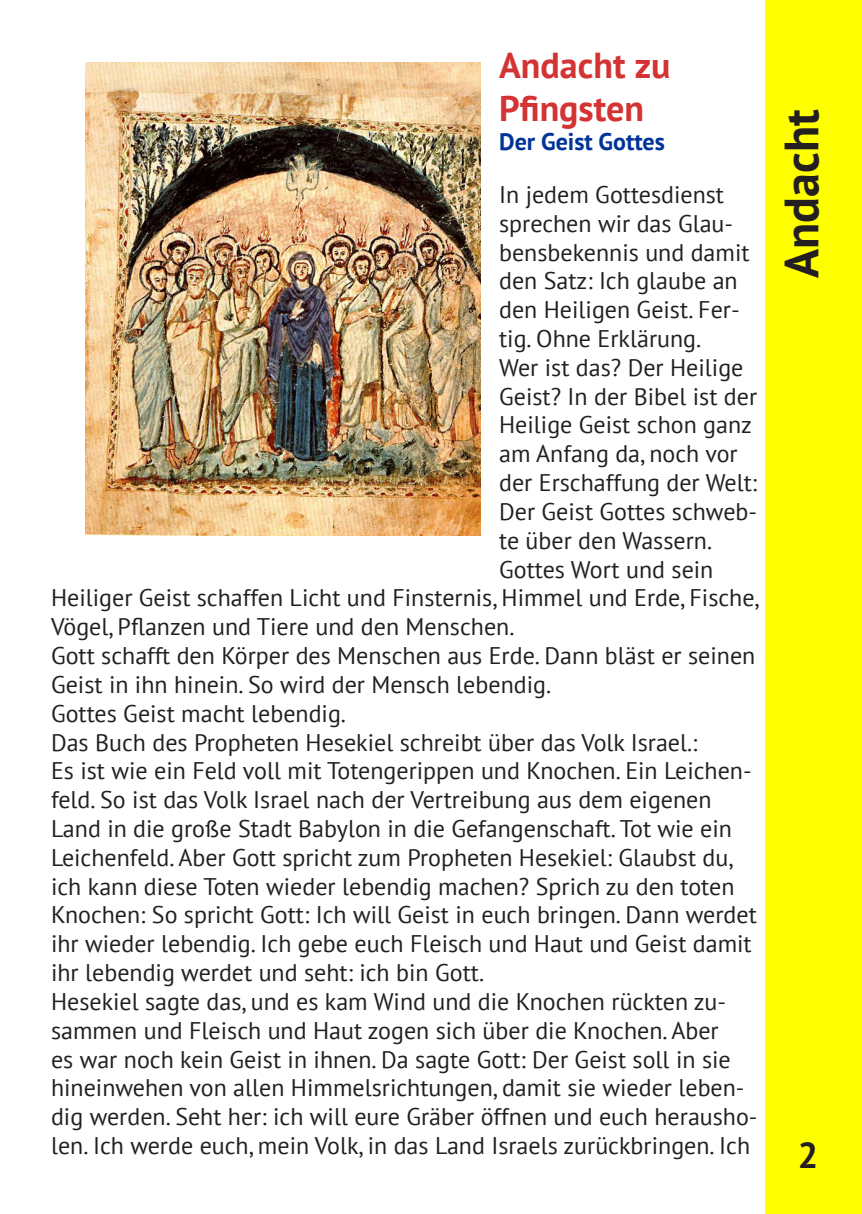
<style>
.page{position:relative;width:862px;height:1214px;background:#fff}
.page>*{position:absolute;margin:0;border:0;box-sizing:border-box;transform-origin:0 0}
.t1{font:700 48px "PT Sans";color:#231f20}
.t2{font:700 36px/43.2px "PT Sans";color:#d43333}
.t3{font:700 36px "PT Sans";color:#231f20}
.t4{font:24px/28.8px "PT Sans";color:#231f20}
.t5{font:700 24px "PT Sans";color:#039}
</style>
<div class="page">
<div style="left:765px;top:0;width:97px;height:1213px;background:#ff0"></div>
<img style="left:85px;top:63px;width:395px;height:472px">
<p class="t2" style="left:499px;top:43px;width:173px">Andacht zu<br>Pfingsten</p>
<p class="t5" style="left:499px;top:126px;width:167px">Der Geist Gottes</p>
<p class="t4" style="left:499px;top:179px;width:252px">In jedem Gottesdienst sprechen wir das Glau&shy;bensbekennis und damit den Satz: Ich glaube an den Heiligen Geist. Fer&shy;tig. Ohne Erklärung.</p>
<p class="t4" style="left:499px;top:352px;width:246px">Wer ist das? Der Heilige</p>
<p class="t4" style="left:499px;top:381px;width:259px">Geist? In der Bibel ist der</p>
<p class="t4" style="left:499px;top:410px;width:254px">Heilige Geist schon ganz</p>
<p class="t4" style="left:499px;top:439px;width:240px">am Anfang da, noch vor</p>
<p class="t4" style="left:499px;top:467px;width:259px">der Erschaffung der Welt:</p>
<p class="t4" style="left:499px;top:496px;width:259px">Der Geist Gottes schweb-</p>
<p class="t4" style="left:499px;top:525px;width:214px">te über den Wassern.</p>
<p class="t4" style="left:499px;top:554px;width:216px">Gottes Wort und sein</p>
<p class="t4" style="left:51px;top:583px;width:710px">Heiliger Geist schaffen Licht und Finsternis, Himmel und Erde, Fische,</p>
<p class="t4" style="left:51px;top:611px;width:465px">Vögel, Pflanzen und Tiere und den Menschen.</p>
<p class="t4" style="left:51px;top:640px;width:706px">Gott schafft den Körper des Menschen aus Erde. Dann bläst er seinen<br>Geist in ihn hinein. So wird der Mensch lebendig.</p>
<p class="t4" style="left:51px;top:698px;width:296px">Gottes Geist macht lebendig.</p>
<p class="t4" style="left:51px;top:727px;width:648px">Das Buch des Propheten Hesekiel schreibt über das Volk Israel.:</p>
<p class="t4" style="left:51px;top:755px;width:707px">Es ist wie ein Feld voll mit Totengerippen und Knochen. Ein Leichen&shy;feld. So ist das Volk Israel nach der Vertreibung aus dem eigenen Land in die große Stadt Babylon in die Gefangenschaft. Tot wie ein Leichenfeld. Aber Gott spricht zum Propheten Hesekiel: Glaubst du, ich kann diese Toten wieder lebendig machen? Sprich zu den toten Knochen: So spricht Gott: Ich will Geist in euch bringen. Dann werdet ihr wieder lebendig. Ich gebe euch Fleisch und Haut und Geist damit ihr lebendig werdet und seht: ich bin Gott.</p>
<p class="t4" style="left:51px;top:986px;width:708px">Hesekiel sagte das, und es kam Wind und die Knochen rückten zu&shy;sammen und Fleisch und Haut zogen sich über die Knochen. Aber<br>es war noch kein Geist in ihnen. Da sagte Gott: Der Geist soll in sie hineinwehen von allen Himmelsrichtungen, damit sie wieder leben&shy;dig werden. Seht her: ich will eure Gräber öffnen und euch herausho&shy;len. Ich werde euch, mein Volk, in das Land Israels zurückbringen. Ich</p>
<p class="t1" style="left:770px;top:278px;width:170px;rotate:-90deg">Andacht</p>
<p class="t3" style="left:797px;top:1131px;width:22px">2</p>
</div>
